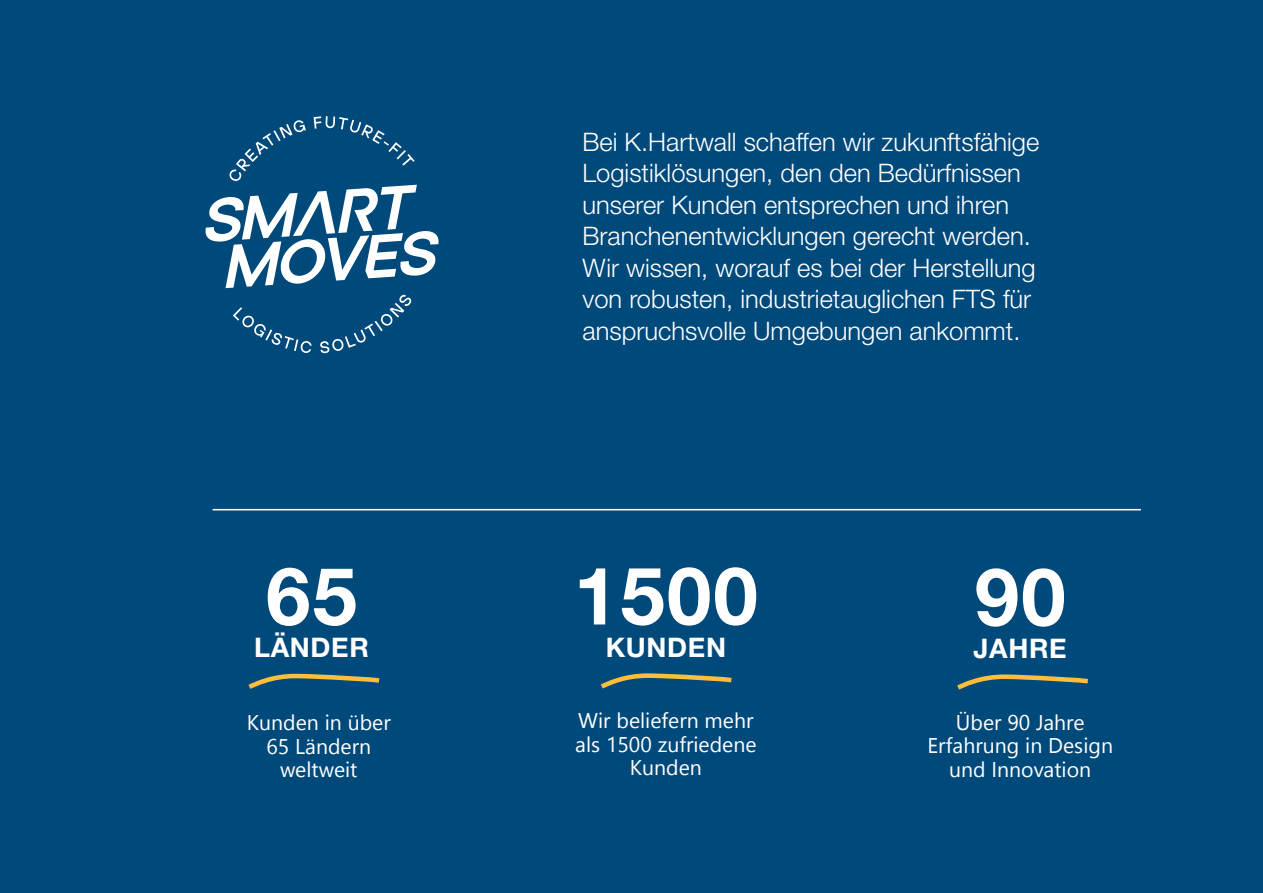
<style>
.page{position:relative;width:1263px;height:893px;background:#00497b}
.page>*{position:absolute;margin:0;border:0;box-sizing:border-box;transform-origin:0 0}
.Statement_right_blue{font:700 80.1px "Helvetica Neue LT Std";letter-spacing:.025em;color:#fff}
.Statement_right_blue-2{font:700 27px "Helvetica Neue LT Std";letter-spacing:.025em;color:#fff}
.benefits_bullet_points{font:300 25.5px/31.5px "Helvetica Neue LT Std";color:#fff}
.t1{font:21.3px/23.7px "Segoe UI";color:#fff;text-align:center}
</style>
<div class="page">
<svg style="left:206px;top:116px;width:232px;height:172px"></svg>
<svg style="left:233px;top:307px;width:79px;height:46px"></svg>
<svg style="left:320px;top:294px;width:92px;height:59px"></svg>
<svg style="left:601px;top:673px;width:131px;height:16px"></svg>
<svg style="left:248px;top:673px;width:132px;height:16px"></svg>
<svg style="left:957px;top:674px;width:131px;height:16px"></svg>
<hr style="left:213px;top:509px;width:928px;height:1px;background:#fff">
<p class="Statement_right_blue" style="left:266px;top:547px;width:93px">65</p>
<p class="Statement_right_blue-2" style="left:254px;top:631px;width:116px">LÄNDER</p>
<p class="t1" style="left:247px;top:710px;width:145px">Kunden in über<br>65 Ländern weltweit</p>
<p class="benefits_bullet_points" style="left:583px;top:125px;width:458px">Bei K.Hartwall schaffen wir zukunftsfähige Logistiklösungen, den den Bedürfnissen unserer Kunden entsprechen und ihren Branchenentwicklungen gerecht werden.</p>
<p class="benefits_bullet_points" style="left:583px;top:251px;width:455px">Wir wissen, worauf es bei der Herstellung von robusten, industrietauglichen FTS für anspruchsvolle Umgebungen ankommt.</p>
<p class="Statement_right_blue" style="left:574px;top:546px;width:186px">1500</p>
<p class="Statement_right_blue-2" style="left:606px;top:631px;width:122px">KUNDEN</p>
<p class="t1" style="left:575px;top:708px;width:183px">Wir beliefern mehr als 1500 zufriedene<br>Kunden</p>
<p class="Statement_right_blue" style="left:975px;top:547px;width:93px">90</p>
<p class="Statement_right_blue-2" style="left:973px;top:632px;width:95px">JAHRE</p>
<p class="t1" style="left:927px;top:709px;width:187px">Über 90 Jahre<br>Erfahrung in Design und Innovation</p>
</div>
